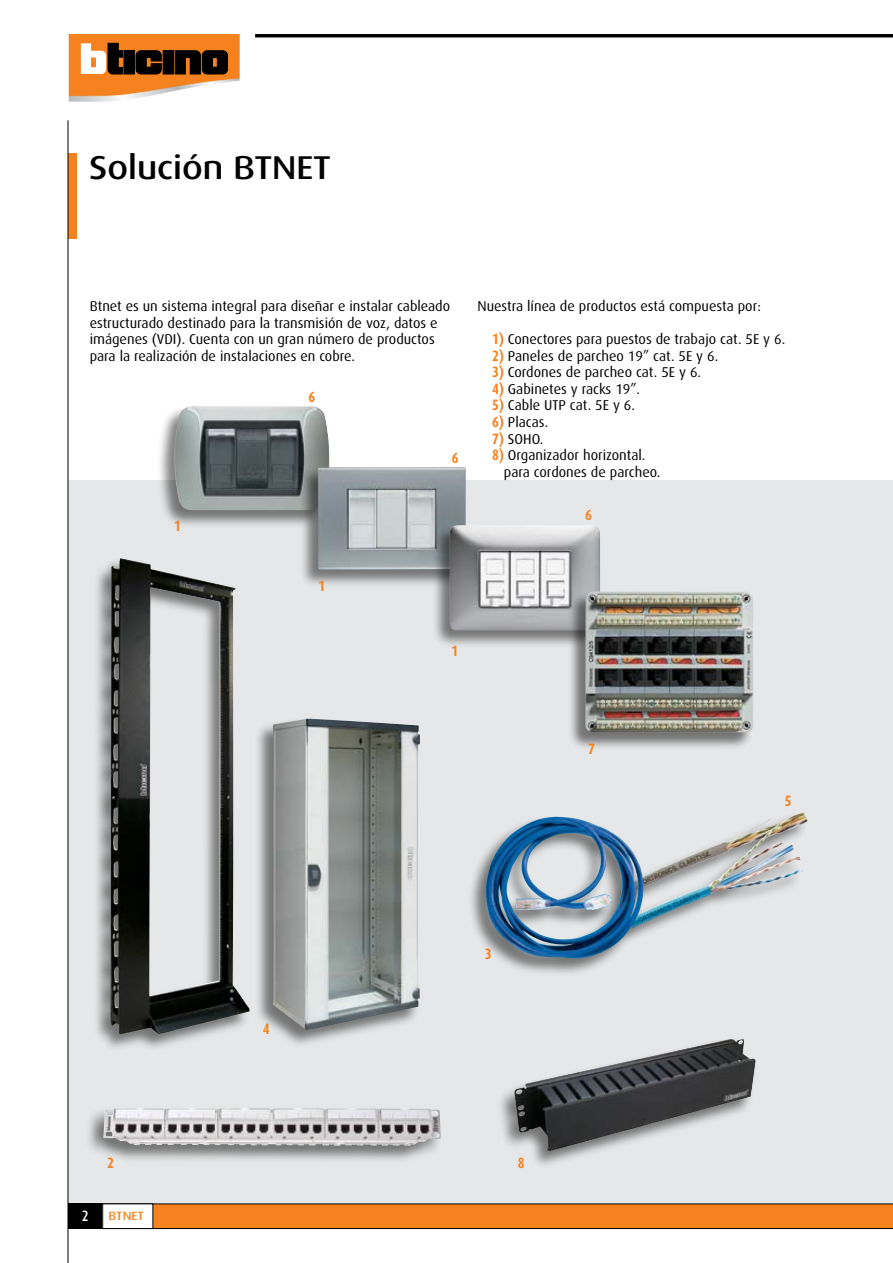
<style>
.page{position:relative;width:893px;height:1263px;background:#fff}
.page>*{position:absolute;margin:0;border:0;box-sizing:border-box;transform-origin:0 0}
.t1{font:500 33px "Dax Wide";color:#000}
.t2{font:700 15px "B Tcond";color:#f5821f}
.t3{font:14.25px/16.5px "Dax";color:#000}
.t4{font:500 12px "Dax Wide";color:#f5821f}
.s1{font-family:"B Tcond";font-weight:700;font-size:15px;color:#f5821f}
</style>
<div class="page">
<div style="left:68px;top:153px;width:9px;height:85px;background:#f5821f"></div>
<div style="left:68px;top:480px;width:825px;height:723px;background:#e6e7e8"></div>
<hr style="left:68px;top:120px;width:1px;height:1143px;background:#000">
<hr style="left:255px;top:34px;width:638px;height:3px;background:#000">
<svg style="left:69px;top:34px;width:171px;height:68px"></svg>
<div style="left:68px;top:1203px;width:34px;height:26px;background:#000"></div>
<svg style="left:102px;top:1203px;width:791px;height:26px;background:#e2802c"></svg>
<div style="left:92px;top:556px;width:159px;height:497px;background:#000;opacity:.5"></div>
<img style="left:111px;top:558px;width:139px;height:476px">
<div style="left:495px;top:1036px;width:263px;height:134px;background:#000;opacity:.5"></div>
<img style="left:513px;top:1038px;width:243px;height:114px">
<div style="left:154px;top:403px;width:177px;height:127px;background:#000;opacity:.5"></div>
<img style="left:174px;top:406px;width:155px;height:104px">
<div style="left:298px;top:464px;width:170px;height:125px;background:#000;opacity:.5"></div>
<img style="left:318px;top:467px;width:148px;height:103px">
<div style="left:429px;top:522px;width:174px;height:129px;background:#000;opacity:.5"></div>
<img style="left:449px;top:525px;width:151px;height:106px">
<div style="left:567px;top:590px;width:188px;height:161px;background:#000;opacity:.5"></div>
<img style="left:585px;top:591px;width:168px;height:141px">
<div style="left:84px;top:1105px;width:359px;height:60px;background:#000;opacity:.5"></div>
<img style="left:103px;top:1108px;width:338px;height:37px">
<img style="left:765px;top:812px;width:43px;height:11px">
<div style="left:253px;top:715px;width:170px;height:334px;background:#000;opacity:.5"></div>
<img style="left:273px;top:718px;width:147px;height:312px">
<div style="left:614px;top:822px;width:190px;height:125px;background:#e6e7e8"></div>
<img style="left:646px;top:824px;width:157px;height:104px">
<div style="left:466px;top:814px;width:180px;height:164px;background:#000;opacity:.5"></div>
<img style="left:486px;top:816px;width:157px;height:143px">
<h1 class="t1" style="left:89px;top:149px;width:185px">Solución BTNET</h1>
<p class="t3" style="left:90px;top:298px;width:362px">Btnet es un sistema integral para diseñar e instalar cableado estructurado destinado para la transmisión de voz, datos e imágenes (VDI). Cuenta con un gran número de productos para la realización de instalaciones en cobre.</p>
<p class="t3" style="left:477px;top:298px;width:285px">Nuestra línea de productos está compuesta por:</p>
<p class="t3" style="left:492px;top:331px;width:295px"><span class="s1">1)</span> Conectores para puestos de trabajo cat. 5E y 6.</p>
<p class="t3" style="left:492px;top:347px;width:228px"><span class="s1">2)</span> Paneles de parcheo 19” cat. 5E y 6.</p>
<p class="t3" style="left:492px;top:364px;width:210px"><span class="s1">3)</span> Cordones de parcheo cat. 5E y 6.</p>
<p class="t3" style="left:492px;top:381px;width:150px"><span class="s1">4)</span> Gabinetes y racks 19”.</p>
<p class="t3" style="left:492px;top:397px;width:144px"><span class="s1">5)</span> Cable UTP cat. 5E y 6.</p>
<p class="t3" style="left:492px;top:414px;width:58px"><span class="s1">6)</span> Placas.</p>
<p class="t3" style="left:492px;top:431px;width:53px"><span class="s1">7)</span> SOHO.</p>
<p class="t3" style="left:504px;top:447px;width:158px;text-indent:-12px"><span class="s1">8)</span> Organizador horizontal. para cordones de parcheo.</p>
<p class="t2" style="left:309px;top:389px;width:8px">6</p>
<p class="t2" style="left:452px;top:449px;width:8px">6</p>
<p class="t2" style="left:174px;top:518px;width:8px">1</p>
<p class="t2" style="left:319px;top:578px;width:8px">1</p>
<p class="t2" style="left:107px;top:1155px;width:8px">2</p>
<p class="t4" style="left:109px;top:1209px;width:16px">BTNET</p>
<p class="t2" style="left:263px;top:1021px;width:8px">4</p>
<p class="t2" style="left:452px;top:642px;width:8px">1</p>
<p class="t2" style="left:485px;top:945px;width:8px">3</p>
<p class="t2" style="left:585px;top:507px;width:8px">6</p>
<p class="t2" style="left:588px;top:740px;width:8px">7</p>
<p class="t2" style="left:518px;top:1155px;width:8px">8</p>
<p class="t2" style="left:785px;top:792px;width:8px">5</p>
</div>
